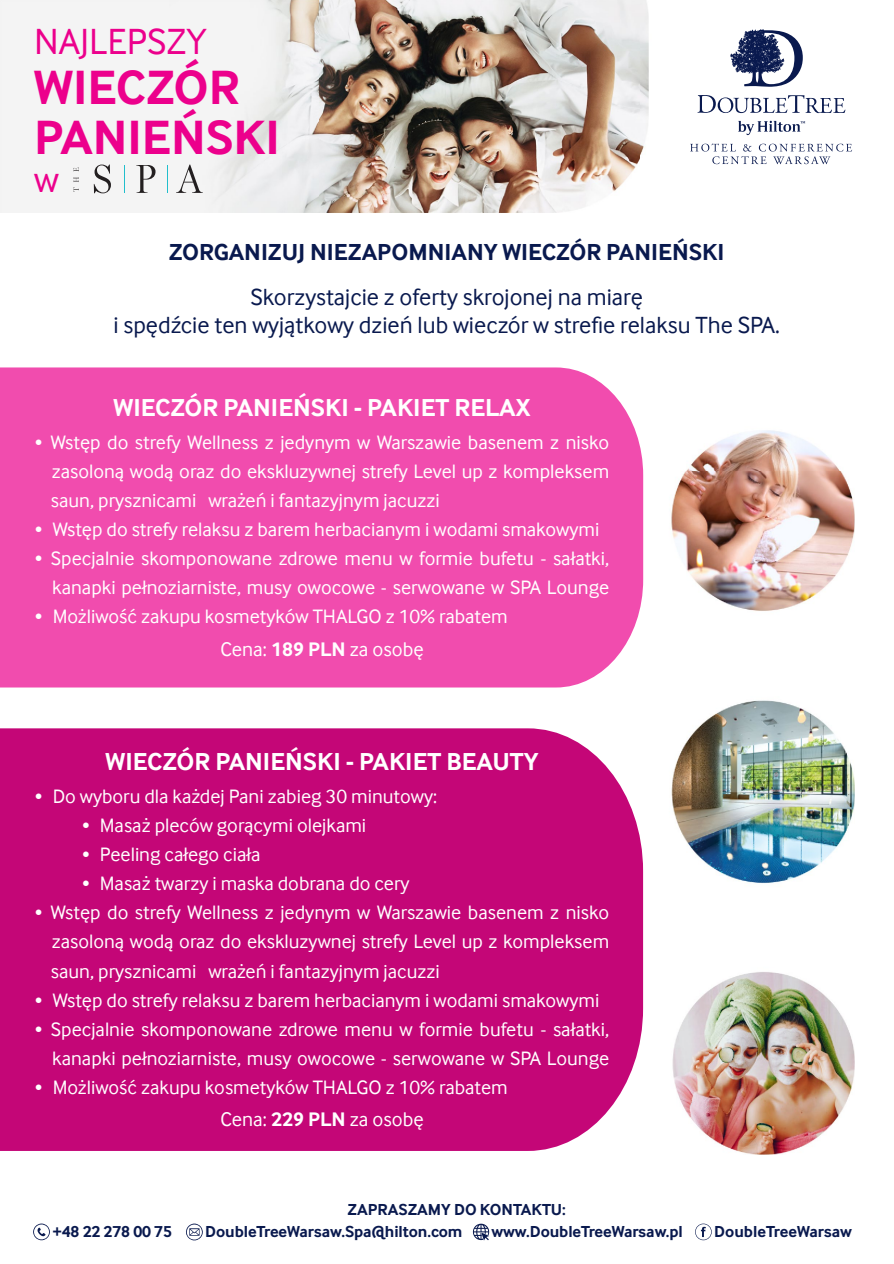
<style>
.page{position:relative;width:894px;height:1264px;background:#fff}
.page>*{position:absolute;margin:0;border:0;box-sizing:border-box;transform-origin:0 0}
.t1{font:700 49.8px/49.8px "Inter Face";color:#ec008c}
.t2{font:37.35px "Inter Face";color:#ec008c}
.t3{font:700 25.35px "Inter Face";color:#fff}
.t4{font:24px/28.8px "Inter Face";color:#09194e;text-align:center}
.t5{font:700 24px "Inter Face";color:#09194e}
.t6{font:20.4px "Inter Face";color:#fff}
.t7{font:19.95px/29.1px "Inter Face";color:#fff;text-align:justify}
.t8{font:700 16.5px "Inter Face";letter-spacing:-.005em;color:#09194e}
.s1{font-family:"Adobe Garamond Pro"}
.s2{font-weight:700}
</style>
<div class="page">
<img style="left:0;top:0;width:854px;height:1154px">
<div style="left:0;top:367px;width:643px;height:320px;background:#f14cae"></div>
<div style="left:0;top:728px;width:642px;height:422px;background:#c40677"></div>
<svg style="left:73px;top:164px;width:130px;height:29px"></svg>
<svg style="left:33px;top:1223px;width:17px;height:16px"></svg>
<svg style="left:186px;top:1223px;width:17px;height:16px"></svg>
<svg style="left:472px;top:1223px;width:17px;height:17px"></svg>
<svg style="left:695px;top:1223px;width:16px;height:16px"></svg>
<svg style="left:689px;top:29px;width:162px;height:135px"></svg>
<h2 class="t2" style="left:34px;top:21px;width:174px">NAJLEPSZY</h2>
<h1 class="t1" style="left:34px;top:63px;width:247px">WIECZÓR<br>PANIEŃSKI</h1>
<h2 class="t2" style="left:34px;top:158px;width:26px">w</h2>
<p class="t5" style="left:169px;top:237px;width:556px">ZORGANIZUJ NIEZAPOMNIANY WIECZÓR PANIEŃSKI</p>
<p class="t4" style="left:113px;top:282px;width:667px">Skorzystajcie z oferty skrojonej na miarę<br>i spędźcie ten wyjątkowy dzień lub wieczór w strefie relaksu The SPA.</p>
<p class="t3" style="left:114px;top:393px;width:418px">WIECZÓR PANIEŃSKI - PAKIET RELAX</p>
<p class="t7" style="left:51px;top:427px;width:559px;text-indent:-16px"><span class="s1">•</span> Wstęp do strefy Wellness z jedynym w Warszawie basenem z nisko zasoloną wodą oraz do ekskluzywnej strefy Level up z kompleksem saun, prysznicami wrażeń i fantazyjnym jacuzzi</p>
<p class="t7" style="left:35px;top:515px;width:565px"><span class="s1">•</span> Wstęp do strefy relaksu z barem herbacianym i wodami smakowymi</p>
<p class="t7" style="left:35px;top:544px;width:575px;text-align:right"><span class="s1">•</span> Specjalnie skomponowane zdrowe menu w formie bufetu - sałatki, kanapki pełnoziarniste, musy owocowe - serwowane w SPA Lounge</p>
<p class="t7" style="left:35px;top:602px;width:474px"><span class="s1">•</span> Możliwość zakupu kosmetyków THALGO z 10% rabatem</p>
<p class="t6" style="left:220px;top:637px;width:205px">Cena: <span class="s2">189 PLN</span> za osobę</p>
<p class="t3" style="left:106px;top:747px;width:434px">WIECZÓR PANIEŃSKI - PAKIET BEAUTY</p>
<p class="t7" style="left:35px;top:781px;width:403px"><span class="s1">•</span> Do wyboru dla każdej Pani zabieg 30 minutowy:</p>
<p class="t7" style="left:82px;top:810px;width:285px"><span class="s1">•</span> Masaż pleców gorącymi olejkami</p>
<p class="t7" style="left:82px;top:839px;width:180px"><span class="s1">•</span> Peeling całego ciała</p>
<p class="t7" style="left:82px;top:868px;width:329px"><span class="s1">•</span> Masaż twarzy i maska dobrana do cery</p>
<p class="t7" style="left:51px;top:897px;width:559px;text-indent:-16px"><span class="s1">•</span> Wstęp do strefy Wellness z jedynym w Warszawie basenem z nisko zasoloną wodą oraz do ekskluzywnej strefy Level up z kompleksem saun, prysznicami wrażeń i fantazyjnym jacuzzi</p>
<p class="t7" style="left:35px;top:985px;width:565px"><span class="s1">•</span> Wstęp do strefy relaksu z barem herbacianym i wodami smakowymi</p>
<p class="t7" style="left:35px;top:1014px;width:575px;text-align:right"><span class="s1">•</span> Specjalnie skomponowane zdrowe menu w formie bufetu - sałatki, kanapki pełnoziarniste, musy owocowe - serwowane w SPA Lounge</p>
<p class="t7" style="left:35px;top:1072px;width:474px"><span class="s1">•</span> Możliwość zakupu kosmetyków THALGO z 10% rabatem</p>
<p class="t6" style="left:220px;top:1107px;width:205px">Cena: <span class="s2">229 PLN</span> za osobę</p>
<p class="t8" style="left:347px;top:1199px;width:220px">ZAPRASZAMY DO KONTAKTU:</p>
<p class="t8" style="left:53px;top:1221px;width:120px">+48 22 278 00 75</p>
<p class="t8" style="left:205px;top:1221px;width:258px">DoubleTreeWarsaw.Spa@hilton.com</p>
<p class="t8" style="left:491px;top:1221px;width:193px">www.DoubleTreeWarsaw.pl</p>
<p class="t8" style="left:714px;top:1221px;width:139px">DoubleTreeWarsaw</p>
</div>
